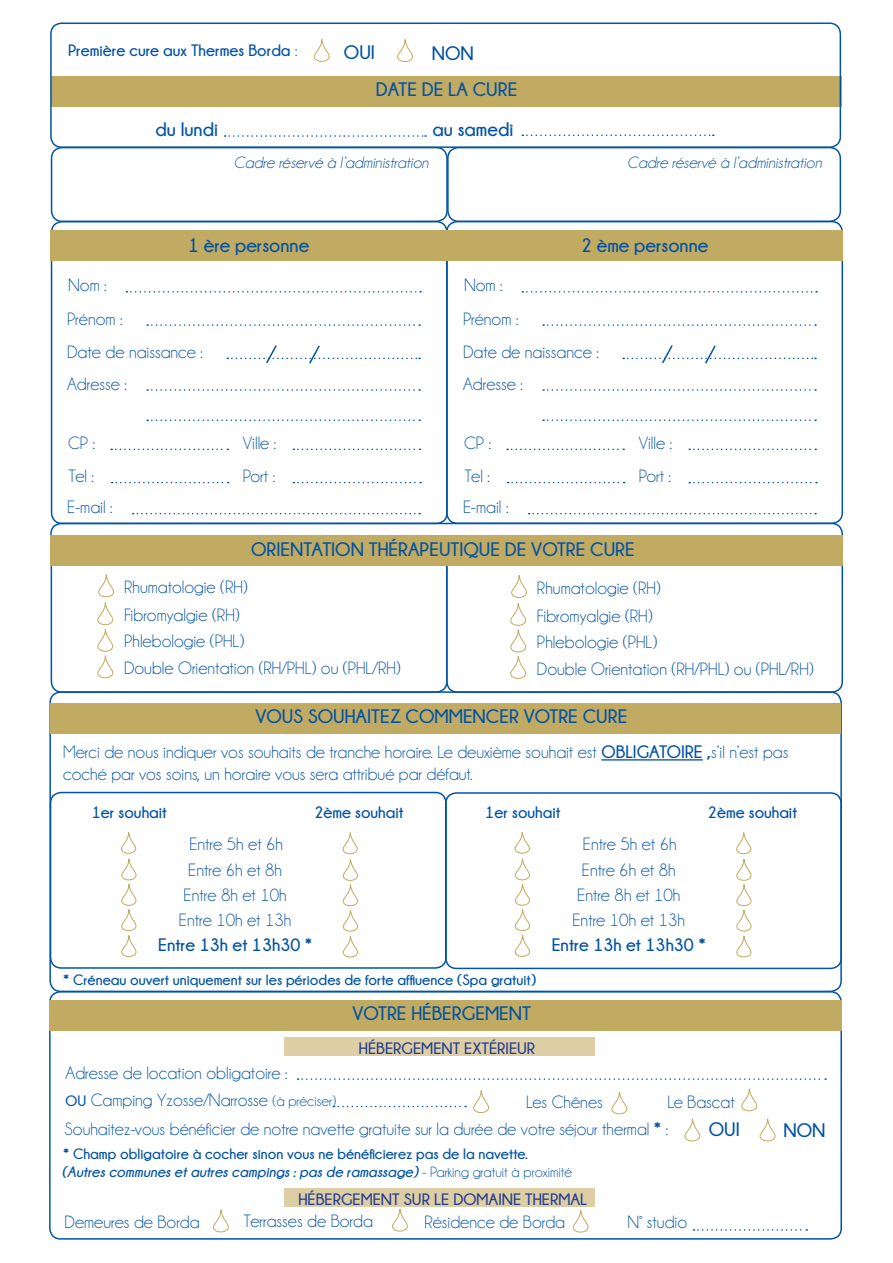
<style>
.page{position:relative;width:893px;height:1263px;background:#fff}
.page>*{position:absolute;margin:0;border:0;box-sizing:border-box;transform-origin:0 0}
.t1{font:700 19.5px "Champagne&Limousines";color:#0353a5}
.t2{font:18px/21.6px "Champagne&Limousines";color:#0353a5}
.t3{font:700 18px "Champagne&Limousines";color:#0353a5}
.t4{font:700 16.5px "Champagne&Limousines";color:#0353a5}
.t5{font:italic 16.5px "Champagne&Limousines";color:#0353a5}
.t6{font:700 16.5px "Champagne&Limousines";color:#253f8e}
.t7{font:700 15px "Champagne&Limousines";color:#0353a5}
.t8{font:italic 700 15px "Champagne&Limousines";color:#0353a5}
.s1{font-weight:400;font-size:18px}
.s2{font-weight:700}
.s3{font-weight:700;font-size:15px}
.s4{font-size:15px}
.s5{font-weight:400;font-style:normal}
</style>
<div class="page">
<div style="left:51px;top:221px;width:397px;height:303px;border:2px solid #0353a5;border-radius:11px"></div>
<div style="left:446px;top:221px;width:397px;height:303px;border:2px solid #0353a5;border-radius:11px"></div>
<svg style="left:126px;top:291px;width:295px;height:2px"></svg>
<svg style="left:522px;top:291px;width:295px;height:2px"></svg>
<svg style="left:147px;top:324px;width:273px;height:2px"></svg>
<svg style="left:543px;top:324px;width:273px;height:2px"></svg>
<svg style="left:147px;top:389px;width:273px;height:2px"></svg>
<svg style="left:543px;top:389px;width:273px;height:2px"></svg>
<svg style="left:133px;top:513px;width:287px;height:1px"></svg>
<svg style="left:529px;top:513px;width:287px;height:1px"></svg>
<svg style="left:111px;top:449px;width:117px;height:1px"></svg>
<svg style="left:507px;top:449px;width:117px;height:1px"></svg>
<svg style="left:112px;top:482px;width:117px;height:1px"></svg>
<svg style="left:508px;top:482px;width:117px;height:1px"></svg>
<svg style="left:293px;top:482px;width:128px;height:1px"></svg>
<svg style="left:689px;top:482px;width:128px;height:1px"></svg>
<svg style="left:293px;top:449px;width:127px;height:1px"></svg>
<svg style="left:689px;top:449px;width:127px;height:1px"></svg>
<svg style="left:147px;top:419px;width:273px;height:2px"></svg>
<svg style="left:543px;top:419px;width:273px;height:2px"></svg>
<svg style="left:227px;top:345px;width:193px;height:19px"></svg>
<svg style="left:623px;top:345px;width:193px;height:19px"></svg>
<div style="left:51px;top:76px;width:790px;height:30px;background:#c1aa61"></div>
<div style="left:50px;top:23px;width:791px;height:125px;border:2px solid #0353a5;border-radius:11px"></div>
<div style="left:51px;top:147px;width:397px;height:75px;border:2px solid #0353a5;border-radius:11px"></div>
<div style="left:447px;top:147px;width:394px;height:75px;border:2px solid #0353a5;border-radius:11px"></div>
<svg style="left:313px;top:25px;width:17px;height:37px"></svg>
<svg style="left:397px;top:25px;width:16px;height:37px"></svg>
<div style="left:50px;top:523px;width:793px;height:37px;border:2px solid #0353a5;border-radius:11px"></div>
<svg style="left:97px;top:565px;width:17px;height:114px"></svg>
<svg style="left:510px;top:565px;width:17px;height:114px"></svg>
<div style="left:50px;top:535px;width:793px;height:30px;background:#c1aa61"></div>
<div style="left:50px;top:703px;width:791px;height:30px;background:#c1aa61"></div>
<hr style="left:601px;top:759px;width:102px;height:1px;background:#0353a5">
<svg style="left:522px;top:135px;width:192px;height:1px"></svg>
<svg style="left:225px;top:135px;width:201px;height:2px"></svg>
<div style="left:50px;top:231px;width:397px;height:30px;background:#c1aa61"></div>
<svg style="left:121px;top:832px;width:15px;height:125px"></svg>
<svg style="left:342px;top:832px;width:16px;height:126px"></svg>
<svg style="left:514px;top:832px;width:16px;height:125px"></svg>
<svg style="left:736px;top:832px;width:15px;height:126px"></svg>
<div style="left:446px;top:231px;width:397px;height:30px;background:#c1aa61"></div>
<div style="left:50px;top:792px;width:397px;height:177px;border:2px solid #0353a5;border-radius:11px"></div>
<div style="left:445px;top:792px;width:397px;height:177px;border:2px solid #0353a5;border-radius:11px"></div>
<div style="left:49px;top:991px;width:793px;height:248px;border:2px solid #0353a5;border-radius:11px"></div>
<div style="left:49px;top:1001px;width:793px;height:30px;background:#c1aa61"></div>
<svg style="left:298px;top:1078px;width:528px;height:64px"></svg>
<div style="left:284px;top:1037px;width:311px;height:19px;background:#ddcea6"></div>
<div style="left:284px;top:1188px;width:311px;height:19px;background:#ddcea6"></div>
<svg style="left:213px;top:1209px;width:16px;height:24px"></svg>
<svg style="left:392px;top:1209px;width:16px;height:23px"></svg>
<svg style="left:572px;top:1210px;width:17px;height:23px"></svg>
<svg style="left:693px;top:1229px;width:114px;height:2px"></svg>
<p class="t4" style="left:68px;top:42px;width:231px">Première cure aux Thermes Borda <span class="s1">:</span></p>
<p class="t1" style="left:344px;top:41px;width:33px">OUI</p>
<p class="t1" style="left:432px;top:42px;width:44px">NON</p>
<p class="t1" style="left:376px;top:78px;width:143px">DATE DE LA CURE</p>
<p class="t1" style="left:155px;top:119px;width:64px">du lundi</p>
<p class="t1" style="left:432px;top:119px;width:82px">au samedi</p>
<p class="t5" style="left:234px;top:154px;width:196px">Cadre réservé à l’administration</p>
<p class="t5" style="left:627px;top:154px;width:196px">Cadre réservé à l’administration</p>
<p class="t1" style="left:188px;top:235px;width:123px">1 ère personne</p>
<p class="t1" style="left:581px;top:235px;width:129px">2 ème personne</p>
<p class="t2" style="left:68px;top:275px;width:40px">Nom :</p>
<p class="t2" style="left:464px;top:275px;width:40px">Nom :</p>
<p class="t2" style="left:67px;top:308px;width:57px">Prénom :</p>
<p class="t2" style="left:463px;top:308px;width:57px">Prénom :</p>
<p class="t2" style="left:67px;top:341px;width:137px">Date de naissance :</p>
<p class="t2" style="left:463px;top:341px;width:137px">Date de naissance :</p>
<p class="t2" style="left:67px;top:373px;width:61px">Adresse :</p>
<p class="t2" style="left:463px;top:373px;width:61px">Adresse :</p>
<p class="t2" style="left:68px;top:432px;width:29px">CP :</p>
<p class="t2" style="left:464px;top:432px;width:29px">CP :</p>
<p class="t2" style="left:69px;top:465px;width:27px">Tel :</p>
<p class="t2" style="left:243px;top:465px;width:34px">Port :</p>
<p class="t2" style="left:464px;top:465px;width:27px">Tel :</p>
<p class="t2" style="left:639px;top:465px;width:34px">Port :</p>
<p class="t2" style="left:243px;top:432px;width:35px">Ville :</p>
<p class="t2" style="left:639px;top:432px;width:35px">Ville :</p>
<p class="t2" style="left:67px;top:497px;width:47px">E-mail :</p>
<p class="t2" style="left:463px;top:497px;width:47px">E-mail :</p>
<p class="t1" style="left:251px;top:538px;width:385px">ORIENTATION THÉRAPEUTIQUE DE VOTRE CURE</p>
<p class="t2" style="left:124px;top:577px;width:125px">Rhumatologie (RH)</p>
<p class="t2" style="left:537px;top:577px;width:125px">Rhumatologie (RH)</p>
<p class="t2" style="left:124px;top:604px;width:117px">Fibromyalgie (RH)</p>
<p class="t2" style="left:537px;top:605px;width:117px">Fibromyalgie (RH)</p>
<p class="t2" style="left:124px;top:631px;width:122px">Phlebologie (PHL)</p>
<p class="t2" style="left:537px;top:631px;width:122px">Phlebologie (PHL)</p>
<p class="t2" style="left:124px;top:657px;width:278px">Double Orientation (RH/PHL) ou (PHL/RH)</p>
<p class="t2" style="left:537px;top:658px;width:278px">Double Orientation (RH/PHL) ou (PHL/RH)</p>
<p class="t1" style="left:256px;top:706px;width:373px">VOUS SOUHAITEZ COMMENCER VOTRE CURE</p>
<p class="t2" style="left:63px;top:741px;width:727px">Merci de nous indiquer vos souhaits de tranche horaire. Le deuxième souhait est <span class="s2">OBLIGATOIRE ,</span>s’il n’est pas coché par vos soins, un horaire vous sera attribué par défaut.</p>
<p class="t4" style="left:92px;top:803px;width:77px">1er souhait</p>
<p class="t4" style="left:314px;top:803px;width:91px">2ème souhait</p>
<p class="t2" style="left:189px;top:833px;width:95px">Entre 5h et 6h</p>
<p class="t2" style="left:188px;top:859px;width:95px">Entre 6h et 8h</p>
<p class="t2" style="left:184px;top:884px;width:105px">Entre 8h et 10h</p>
<p class="t2" style="left:179px;top:909px;width:114px">Entre 10h et 13h</p>
<p class="t3" style="left:158px;top:935px;width:156px">Entre 13h et 13h30 *</p>
<p class="t4" style="left:485px;top:803px;width:77px">1er souhait</p>
<p class="t4" style="left:708px;top:803px;width:91px">2ème souhait</p>
<p class="t2" style="left:583px;top:833px;width:95px">Entre 5h et 6h</p>
<p class="t2" style="left:582px;top:859px;width:95px">Entre 6h et 8h</p>
<p class="t2" style="left:577px;top:884px;width:105px">Entre 8h et 10h</p>
<p class="t2" style="left:572px;top:909px;width:114px">Entre 10h et 13h</p>
<p class="t3" style="left:552px;top:935px;width:156px">Entre 13h et 13h30 *</p>
<p class="t7" style="left:63px;top:971px;width:475px">* Créneau ouvert uniquement sur les périodes de forte affluence (Spa gratuit)</p>
<p class="t1" style="left:352px;top:1003px;width:180px">VOTRE HÉBERGEMENT</p>
<p class="t2" style="left:66px;top:1062px;width:223px">Adresse de location obligatoire :</p>
<p class="t6" style="left:359px;top:1039px;width:178px">HÉBERGEMENT EXTÉRIEUR</p>
<p class="t2" style="left:66px;top:1089px;width:272px"><span class="s3">OU</span> Camping Yzosse/Narrosse <span class="s4">(à préciser)</span></p>
<p class="t2" style="left:526px;top:1091px;width:78px">Les Chênes</p>
<p class="t2" style="left:667px;top:1091px;width:69px">Le Bascat</p>
<p class="t2" style="left:65px;top:1118px;width:605px">Souhaitez-vous bénéficier de notre navette gratuite sur la durée de votre séjour thermal <span class="s2">*</span> :</p>
<p class="t1" style="left:709px;top:1118px;width:33px">OUI</p>
<p class="t1" style="left:783px;top:1119px;width:44px">NON</p>
<p class="t7" style="left:63px;top:1146px;width:466px">* Champ obligatoire à cocher sinon vous ne bénéficierez pas de la navette.</p>
<p class="t8" style="left:62px;top:1163px;width:512px">(Autres communes et autres campings : pas de ramassage) <span class="s5">- Parking gratuit à proximité</span></p>
<p class="t6" style="left:298px;top:1190px;width:290px">HÉBERGEMENT SUR LE DOMAINE THERMAL</p>
<p class="t2" style="left:65px;top:1211px;width:137px">Demeures de Borda</p>
<p class="t2" style="left:244px;top:1210px;width:131px">Terrasses de Borda</p>
<p class="t2" style="left:424px;top:1211px;width:142px">Résidence de Borda</p>
<p class="t2" style="left:627px;top:1211px;width:61px">N° studio</p>
</div>
